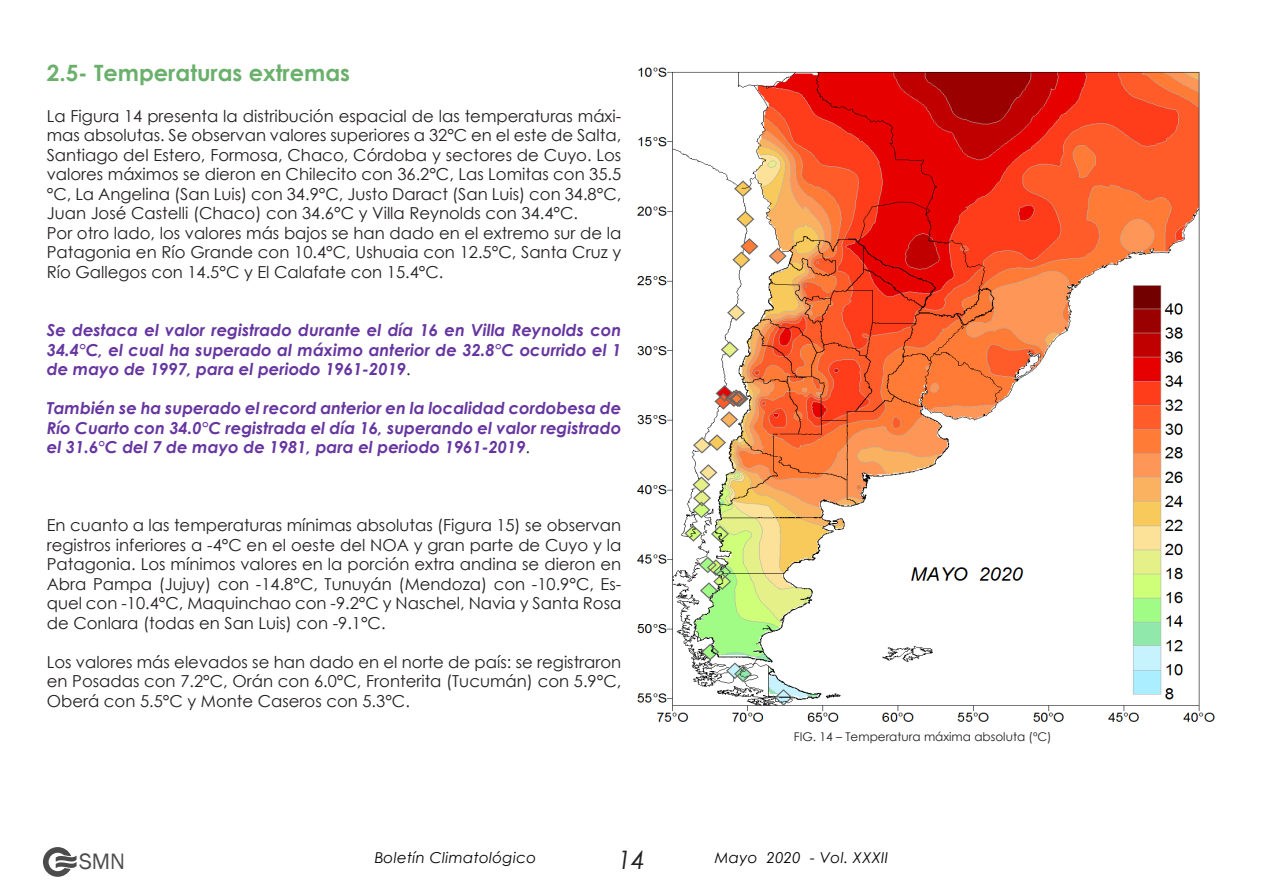
<style>
.page{position:relative;width:1263px;height:893px;background:#fff}
.page>*{position:absolute;margin:0;border:0;box-sizing:border-box;transform-origin:0 0}
.t1{font:italic 25.5px "Century Gothic";color:#231f20}
.t2{font:22.95px "Franklin Gothic";color:#4c4b4b}
.t3{font:700 22.5px "Century Gothic";color:#6ab06c}
.t4{font:16.5px/19.5px "Century Gothic";color:#231f20;text-align:justify}
.t5{font:italic 700 16.5px/19.5px "Century Gothic";color:#6635a0;text-align:justify}
.t6{font:italic 15px "Century Gothic";letter-spacing:.02em;color:#040503}
.t7{font:12px "Century Gothic";color:#231f20}
.s1{font-weight:400;font-style:normal;color:#231f20}
</style>
<div class="page">
<svg style="left:43px;top:847px;width:34px;height:30px"></svg>
<img style="left:638px;top:67px;width:576px;height:655px">
<p class="t3" style="left:47px;top:55px;width:305px">2.5- Temperaturas extremas</p>
<p class="t4" style="left:47px;top:106px;width:576px">La Figura 14 presenta la distribución espacial de las temperaturas máxi&shy;mas absolutas. Se observan valores superiores a 32°C en el este de Salta, Santiago del Estero, Formosa, Chaco, Córdoba y sectores de Cuyo. Los valores máximos se dieron en Chilecito con 36.2°C, Las Lomitas con 35.5 °C, La Angelina (San Luis) con 34.9°C, Justo Daract (San Luis) con 34.8°C, Juan José Castelli (Chaco) con 34.6°C y Villa Reynolds con 34.4°C.</p>
<p class="t4" style="left:47px;top:223px;width:576px">Por otro lado, los valores más bajos se han dado en el extremo sur de la Patagonia en Río Grande con 10.4°C, Ushuaia con 12.5°C, Santa Cruz y Río Gallegos con 14.5°C y El Calafate con 15.4°C.</p>
<p class="t5" style="left:47px;top:320px;width:576px">Se destaca el valor registrado durante el día 16 en Villa Reynolds con 34.4°C, el cual ha superado al máximo anterior de 32.8°C ocurrido el 1 de mayo de 1997, para el periodo 1961-2019<span class="s1">.</span></p>
<p class="t5" style="left:47px;top:398px;width:576px">También se ha superado el record anterior en la localidad cordobesa de Río Cuarto con 34.0°C registrada el día 16, superando el valor registrado el 31.6°C del 7 de mayo de 1981, para el periodo 1961-2019<span class="s1">.</span></p>
<p class="t4" style="left:47px;top:515px;width:576px">En cuanto a las temperaturas mínimas absolutas (Figura 15) se observan registros inferiores a -4°C en el oeste del NOA y gran parte de Cuyo y la Patagonia. Los mínimos valores en la porción extra andina se dieron en Abra Pampa (Jujuy) con -14.8°C, Tunuyán (Mendoza) con -10.9°C, Es&shy;quel con -10.4°C, Maquinchao con -9.2°C y Naschel, Navia y Santa Rosa de Conlara (todas en San Luis) con -9.1°C.</p>
<p class="t4" style="left:47px;top:652px;width:576px">Los valores más elevados se han dado en el norte de país: se registraron en Posadas con 7.2°C, Orán con 6.0°C, Fronterita (Tucumán) con 5.9°C, Oberá con 5.5°C y Monte Caseros con 5.3°C.</p>
<p class="t7" style="left:794px;top:728px;width:259px">FIG. 14 – Temperatura máxima absoluta (ºC)</p>
<h1 class="t1" style="left:617px;top:842px;width:30px">14</h1>
<h2 class="t2" style="left:79px;top:848px;width:48px">SMN</h2>
<p class="t6" style="left:375px;top:847px;width:163px">Boletín Climatológico</p>
<p class="t6" style="left:715px;top:847px;width:175px">Mayo 2020 - Vol. XXXII</p>
</div>
